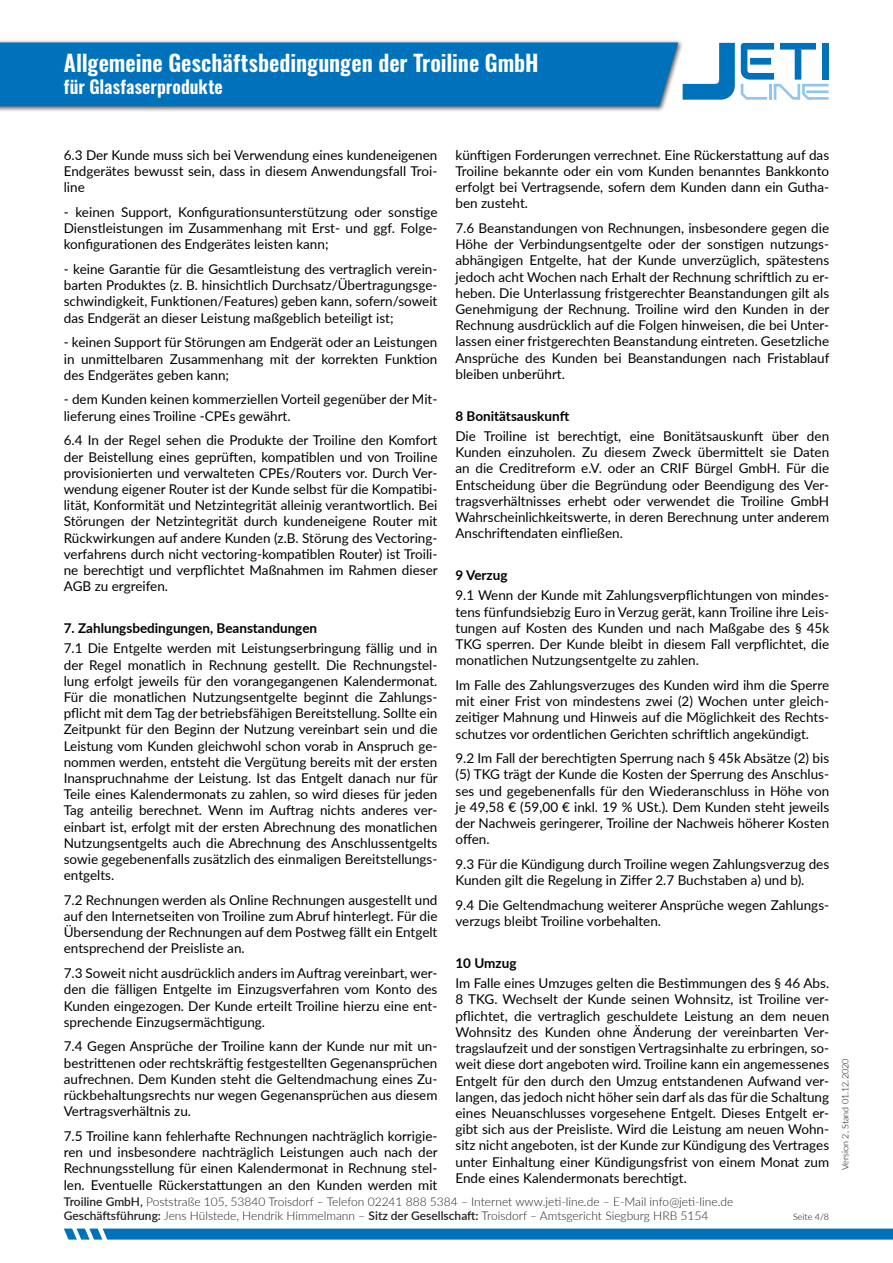
<style>
.page{position:relative;width:893px;height:1263px;background:#fff}
.page>*{position:absolute;margin:0;border:0;box-sizing:border-box;transform-origin:0 0}
.t1{font:600 22.5px "Oswald";letter-spacing:-.005em;color:#fff}
.t2{font:600 18px "Oswald";letter-spacing:.005em;color:#fff}
.Text__9_Px__schwarz{font:13.5px/16.2px "Lato";color:#000;text-align:justify}
.Text__9_Px__schwarz-2{font:700 13.5px "Lato";color:#000}
.t3{font:300 12px/14.4px "Lato";color:#231f20}
.t4{font:300 9px "Lato";color:#000}
.s1{font-weight:600}
</style>
<div class="page">
<div style="left:0;top:39px;width:684px;height:73px;background:#231f20;opacity:.75"></div>
<svg style="left:64px;top:1228px;width:829px;height:11px;background:#127cc0"></svg>
<div style="left:0;top:43px;width:735px;height:63px;background:#0072bc"></div>
<svg style="left:741px;top:43px;width:88px;height:57px"></svg>
<h1 class="t1" style="left:64px;top:47px;width:476px">Allgemeine Geschäftsbedingungen der Troiline GmbH</h1>
<h2 class="t2" style="left:64px;top:74px;width:161px">für Glasfaserprodukte</h2>
<p class="Text__9_Px__schwarz" style="left:64px;top:146px;width:375px">6.3 Der Kunde muss sich bei Verwendung eines kundeneigenen Endgerätes bewusst sein, dass in diesem Anwendungsfall Troi&shy;line</p>
<p class="Text__9_Px__schwarz" style="left:64px;top:203px;width:375px">- keinen Support, Konfigurationsunterstützung oder sonstige Dienstleistungen im Zusammenhang mit Erst- und ggf. Folge&shy;konfigurationen des Endgerätes leisten kann;</p>
<p class="Text__9_Px__schwarz" style="left:64px;top:260px;width:375px">- keine Garantie für die Gesamtleistung des vertraglich verein&shy;barten Produktes (z. B. hinsichtlich Durchsatz/Übertragungsge&shy;schwindigkeit, Funktionen/Features) geben kann, sofern/soweit das Endgerät an dieser Leistung maßgeblich beteiligt ist;</p>
<p class="Text__9_Px__schwarz" style="left:64px;top:334px;width:375px">- keinen Support für Störungen am Endgerät oder an Leistungen in unmittelbaren Zusammenhang mit der korrekten Funktion des Endgerätes geben kann;</p>
<p class="Text__9_Px__schwarz" style="left:64px;top:391px;width:375px">- dem Kunden keinen kommerziellen Vorteil gegenüber der Mit&shy;lieferung eines Troiline -CPEs gewährt.</p>
<p class="Text__9_Px__schwarz" style="left:64px;top:432px;width:375px">6.4 In der Regel sehen die Produkte der Troiline den Komfort der Beistellung eines geprüften, kompatiblen und von Troiline provisionierten und verwalteten CPEs/Routers vor. Durch Ver&shy;wendung eigener Router ist der Kunde selbst für die Kompatibi&shy;lität, Konformität und Netzintegrität alleinig verantwortlich. Bei Störungen der Netzintegrität durch kundeneigene Router mit Rückwirkungen auf andere Kunden (z.B. Störung des Vectoring&shy;verfahrens durch nicht vectoring-kompatiblen Router) ist Troili&shy;ne berechtigt und verpflichtet Maßnahmen im Rahmen dieser AGB zu ergreifen.</p>
<p class="Text__9_Px__schwarz-2" style="left:64px;top:618px;width:255px">7. Zahlungsbedingungen, Beanstandungen</p>
<p class="Text__9_Px__schwarz" style="left:64px;top:640px;width:375px">7.1 Die Entgelte werden mit Leistungserbringung fällig und in der Regel monatlich in Rechnung gestellt. Die Rechnungstel&shy;lung erfolgt jeweils für den vorangegangenen Kalendermonat.<br>Für die monatlichen Nutzungsentgelte beginnt die Zahlungs&shy;pflicht mit dem Tag der betriebsfähigen Bereitstellung. Sollte ein Zeitpunkt für den Beginn der Nutzung vereinbart sein und die Leistung vom Kunden gleichwohl schon vorab in Anspruch ge&shy;nommen werden, entsteht die Vergütung bereits mit der ersten Inanspruchnahme der Leistung. Ist das Entgelt danach nur für Teile eines Kalendermonats zu zahlen, so wird dieses für jeden Tag anteilig berechnet. Wenn im Auftrag nichts anderes ver&shy;einbart ist, erfolgt mit der ersten Abrechnung des monatlichen Nutzungsentgelts auch die Abrechnung des Anschlussentgelts sowie gegebenenfalls zusätzlich des einmaligen Bereitstellungs&shy;entgelts.</p>
<p class="Text__9_Px__schwarz" style="left:64px;top:891px;width:375px">7.2 Rechnungen werden als Online Rechnungen ausgestellt und auf den Internetseiten von Troiline zum Abruf hinterlegt. Für die Übersendung der Rechnungen auf dem Postweg fällt ein Entgelt entsprechend der Preisliste an.</p>
<p class="Text__9_Px__schwarz" style="left:64px;top:964px;width:375px">7.3 Soweit nicht ausdrücklich anders im Auftrag vereinbart, wer&shy;den die fälligen Entgelte im Einzugsverfahren vom Konto des Kunden eingezogen. Der Kunde erteilt Troiline hierzu eine ent&shy;sprechende Einzugsermächtigung.</p>
<p class="Text__9_Px__schwarz" style="left:64px;top:1038px;width:375px">7.4 Gegen Ansprüche der Troiline kann der Kunde nur mit un&shy;bestrittenen oder rechtskräftig festgestellten Gegenansprüchen aufrechnen. Dem Kunden steht die Geltendmachung eines Zu&shy;rückbehaltungsrechts nur wegen Gegenansprüchen aus diesem Vertragsverhältnis zu.</p>
<p class="Text__9_Px__schwarz" style="left:64px;top:1127px;width:375px">7.5 Troiline kann fehlerhafte Rechnungen nachträglich korrigie&shy;ren und insbesondere nachträglich Leistungen auch nach der Rechnungsstellung für einen Kalendermonat in Rechnung stel&shy;len. Eventuelle Rückerstattungen an den Kunden werden mit</p>
<p class="Text__9_Px__schwarz" style="left:455px;top:146px;width:375px">künftigen Forderungen verrechnet. Eine Rückerstattung auf das Troiline bekannte oder ein vom Kunden benanntes Bankkonto erfolgt bei Vertragsende, sofern dem Kunden dann ein Gutha&shy;ben zusteht.</p>
<p class="Text__9_Px__schwarz" style="left:455px;top:219px;width:375px">7.6 Beanstandungen von Rechnungen, insbesondere gegen die Höhe der Verbindungsentgelte oder der sonstigen nutzungs&shy;abhängigen Entgelte, hat der Kunde unverzüglich, spätestens jedoch acht Wochen nach Erhalt der Rechnung schriftlich zu er&shy;heben. Die Unterlassung fristgerechter Beanstandungen gilt als Genehmigung der Rechnung. Troiline wird den Kunden in der Rechnung ausdrücklich auf die Folgen hinweisen, die bei Unter&shy;lassen einer fristgerechten Beanstandung eintreten. Gesetzliche Ansprüche des Kunden bei Beanstandungen nach Fristablauf bleiben unberührt.</p>
<p class="Text__9_Px__schwarz-2" style="left:455px;top:406px;width:115px">8 Bonitätsauskunft</p>
<p class="Text__9_Px__schwarz" style="left:455px;top:427px;width:375px">Die Troiline ist berechtigt, eine Bonitätsauskunft über den Kunden einzuholen. Zu diesem Zweck übermittelt sie Daten an die Creditreform e.V. oder an CRIF Bürgel GmbH. Für die Entscheidung über die Begründung oder Beendigung des Ver&shy;tragsverhältnisses erhebt oder verwendet die Troiline GmbH Wahrscheinlichkeitswerte, in deren Berechnung unter anderem Anschriftendaten einfließen.</p>
<p class="Text__9_Px__schwarz-2" style="left:455px;top:565px;width:54px">9 Verzug</p>
<p class="Text__9_Px__schwarz" style="left:455px;top:587px;width:375px">9.1 Wenn der Kunde mit Zahlungsverpflichtungen von mindes&shy;tens fünfundsiebzig Euro in Verzug gerät, kann Troiline ihre Leis&shy;tungen auf Kosten des Kunden und nach Maßgabe des § 45k TKG sperren. Der Kunde bleibt in diesem Fall verpflichtet, die monatlichen Nutzungsentgelte zu zahlen.</p>
<p class="Text__9_Px__schwarz" style="left:455px;top:676px;width:375px">Im Falle des Zahlungsverzuges des Kunden wird ihm die Sperre mit einer Frist von mindestens zwei (2) Wochen unter gleich&shy;zeitiger Mahnung und Hinweis auf die Möglichkeit des Rechts&shy;schutzes vor ordentlichen Gerichten schriftlich angekündigt.</p>
<p class="Text__9_Px__schwarz" style="left:455px;top:750px;width:375px">9.2 Im Fall der berechtigten Sperrung nach § 45k Absätze (2) bis (5) TKG trägt der Kunde die Kosten der Sperrung des Anschlus&shy;ses und gegebenenfalls für den Wiederanschluss in Höhe von je 49,58 € (59,00 € inkl. 19 % USt.). Dem Kunden steht jeweils der Nachweis geringerer, Troiline der Nachweis höherer Kosten offen.</p>
<p class="Text__9_Px__schwarz" style="left:455px;top:855px;width:375px">9.3 Für die Kündigung durch Troiline wegen Zahlungsverzug des<br>Kunden gilt die Regelung in Ziffer 2.7 Buchstaben a) und b).</p>
<p class="Text__9_Px__schwarz" style="left:455px;top:896px;width:375px">9.4 Die Geltendmachung weiterer Ansprüche wegen Zahlungs&shy;verzugs bleibt Troiline vorbehalten.</p>
<p class="Text__9_Px__schwarz-2" style="left:455px;top:953px;width:62px">10 Umzug</p>
<p class="Text__9_Px__schwarz" style="left:455px;top:975px;width:375px">Im Falle eines Umzuges gelten die Bestimmungen des § 46 Abs.<br>8 TKG. Wechselt der Kunde seinen Wohnsitz, ist Troiline ver&shy;pflichtet, die vertraglich geschuldete Leistung an dem neuen Wohnsitz des Kunden ohne Änderung der vereinbarten Ver&shy;tragslaufzeit und der sonstigen Vertragsinhalte zu erbringen, so&shy;weit diese dort angeboten wird. Troiline kann ein angemessenes Entgelt für den durch den Umzug entstandenen Aufwand ver&shy;langen, das jedoch nicht höher sein darf als das für die Schaltung eines Neuanschlusses vorgesehene Entgelt. Dieses Entgelt er&shy;gibt sich aus der Preisliste. Wird die Leistung am neuen Wohn&shy;sitz nicht angeboten, ist der Kunde zur Kündigung des Vertrages unter Einhaltung einer Kündigungsfrist von einem Monat zum Ende eines Kalendermonats berechtigt.</p>
<p class="t3" style="left:64px;top:1194px;width:671px"><span class="s1">Troiline GmbH,</span> Poststraße 105, 53840 Troisdorf – Telefon 02241 888 5384 – Internet www.jeti-line.de – E-Mail info@jeti-line.de<br><span class="s1">Geschäftsführung:</span> Jens Hülstede, Hendrik Himmelmann – <span class="s1">Sitz der Gesellschaft:</span> Troisdorf – Amtsgericht Siegburg HRB 5154</p>
<p class="t4" style="left:793px;top:1211px;width:38px">Seite 4/8</p>
<p class="t4" style="left:839px;top:1170px;width:113px;rotate:-90deg">Version 2, Stand 01.12.2020</p>
</div>
